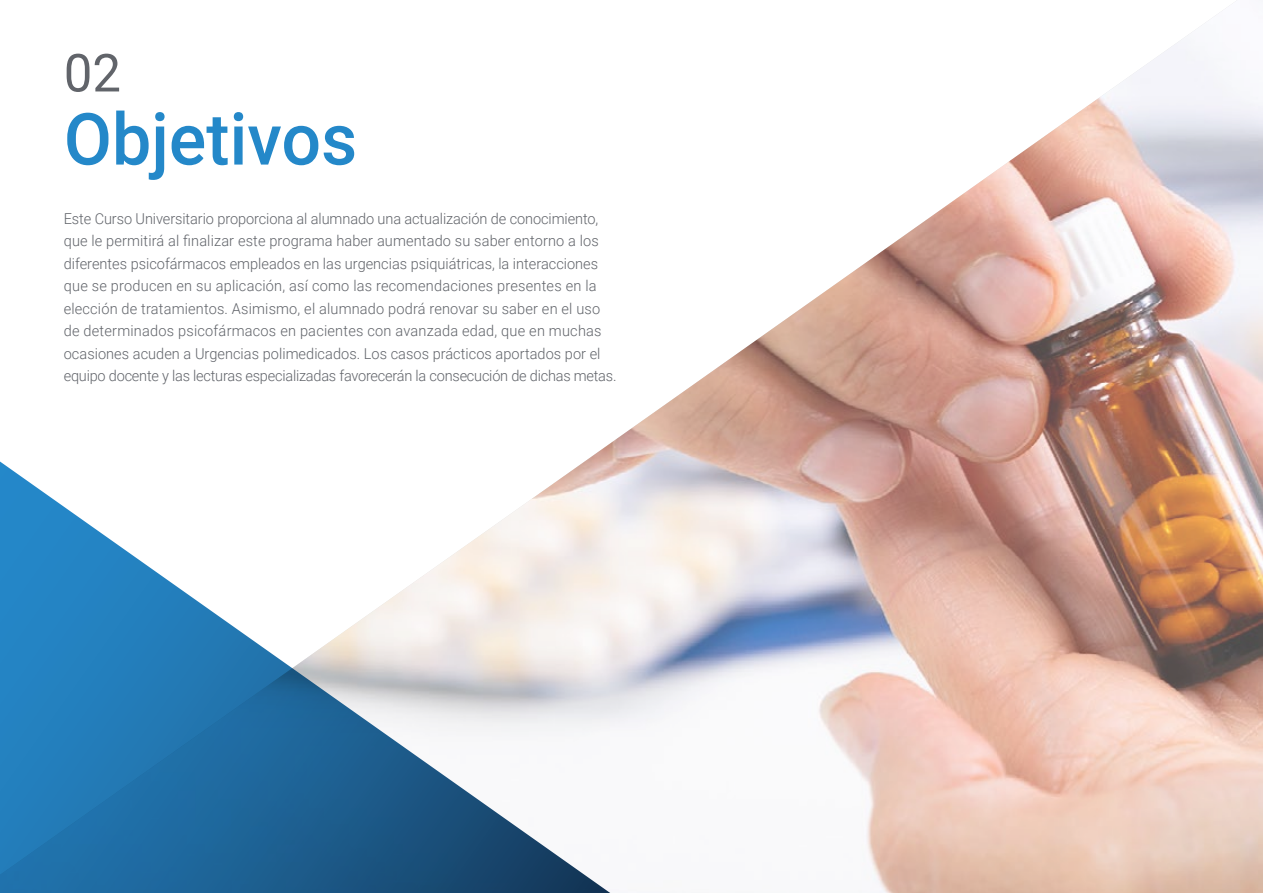
<style>
.page{position:relative;width:1263px;height:893px;background:#fff}
.page>*{position:absolute;margin:0;border:0;box-sizing:border-box;transform-origin:0 0}
.t1{font:500 72px "Roboto";color:#2488c9}
.t2{font:52.5px "Roboto";color:#61646a}
.t3{font:300 15px/22.5px "Roboto";letter-spacing:.005em;color:#61646a}
</style>
<div class="page">
<img style="left:606px;top:8px;width:657px;height:885px">
<svg style="left:0;top:446px;width:640px;height:447px"></svg>
<h2 class="t2" style="left:64px;top:36px;width:59px">02</h2>
<h1 class="t1" style="left:64px;top:89px;width:295px">Objetivos</h1>
<p class="t3" style="left:64px;top:207px;width:554px">Este Curso Universitario proporciona al alumnado una actualización de conocimiento, que le permitirá al finalizar este programa haber aumentado su saber entorno a los diferentes psicofármacos empleados en las urgencias psiquiátricas, la interacciones que se producen en su aplicación, así como las recomendaciones presentes en la elección de tratamientos. Asimismo, el alumnado podrá renovar su saber en el uso de determinados psicofármacos en pacientes con avanzada edad, que en muchas ocasiones acuden a Urgencias polimedicados. Los casos prácticos aportados por el equipo docente y las lecturas especializadas favorecerán la consecución de dichas metas.</p>
</div>
